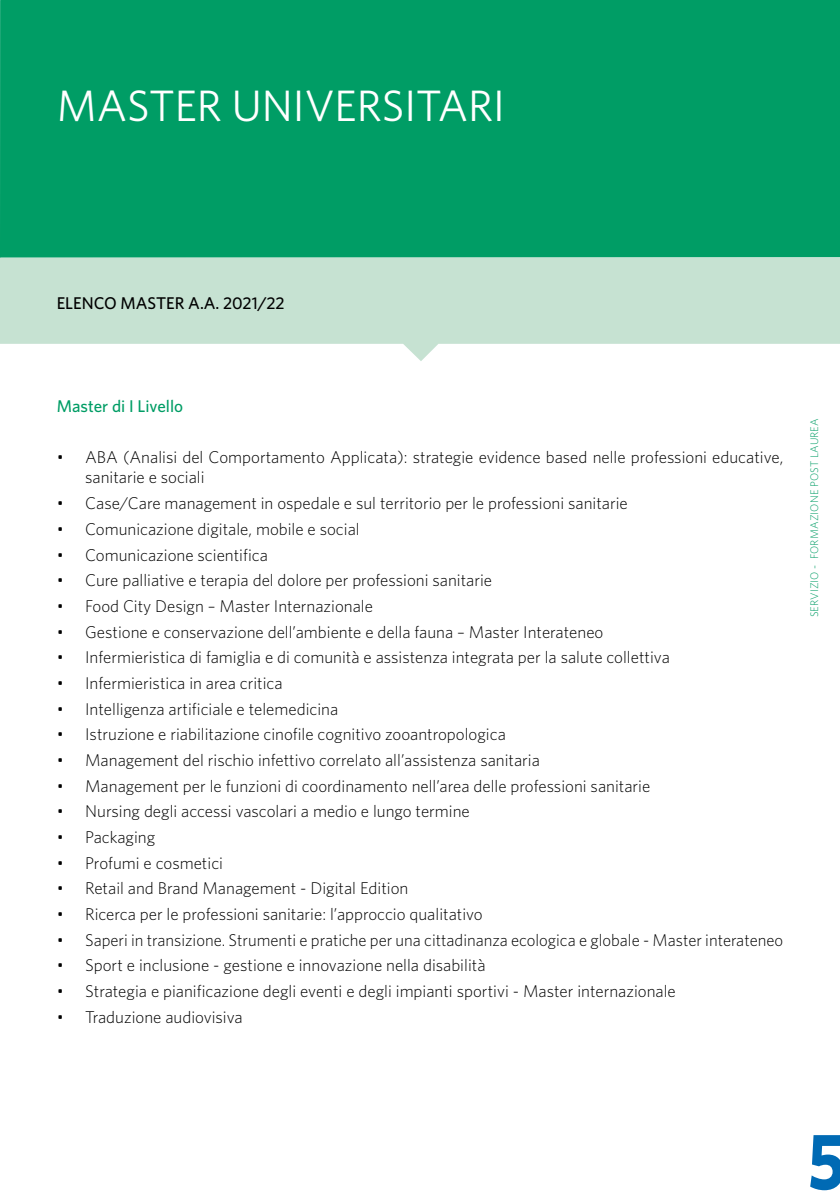
<style>
.page{position:relative;width:840px;height:1191px;background:#fff}
.page>*{position:absolute;margin:0;border:0;box-sizing:border-box;transform-origin:0 0}
.t1{font:700 80px "Whitney";color:#006ab4;scale:.85 1}
.t2{font:44px "Whitney";color:#fff}
.t3{font:300 17px/20px "Whitney";color:#000}
.t4{font:500 17px "Whitney";color:#000}
.t5{font:500 17px "Whitney";color:#009d65}
.t6{font:300 11px "Whitney";letter-spacing:.01em;color:#009d65}
</style>
<div class="page">
<svg style="left:0;top:257px;width:839px;height:104px;fill:#c6e2d2"></svg>
<div style="left:0;top:0;width:839px;height:257px;background:#009d65"></div>
<h2 class="t2" style="left:57px;top:80px;width:449px">MASTER UNIVERSITARI</h2>
<p class="t4" style="left:57px;top:293px;width:229px">ELENCO MASTER A.A. 2021/22</p>
<p class="t5" style="left:57px;top:396px;width:128px">Master di I Livello</p>
<p class="t3" style="left:85px;top:447px;width:699px;text-indent:-28px">• ABA (Analisi del Comportamento Applicata): strategie evidence based nelle professioni educative, sanitarie e sociali</p>
<p class="t3" style="left:57px;top:493px;width:572px">• Case/Care management in ospedale e sul territorio per le professioni sanitarie</p>
<p class="t3" style="left:57px;top:518px;width:304px">• Comunicazione digitale, mobile e social</p>
<p class="t3" style="left:57px;top:544px;width:212px">• Comunicazione scientifica</p>
<p class="t3" style="left:57px;top:570px;width:436px">• Cure palliative e terapia del dolore per professioni sanitarie</p>
<p class="t3" style="left:57px;top:595px;width:317px">• Food City Design – Master Internazionale</p>
<p class="t3" style="left:57px;top:621px;width:548px">• Gestione e conservazione dell’ambiente e della fauna – Master Interateneo</p>
<p class="t3" style="left:57px;top:647px;width:614px">• Infermieristica di famiglia e di comunità e assistenza integrata per la salute collettiva</p>
<p class="t3" style="left:57px;top:672px;width:227px">• Infermieristica in area critica</p>
<p class="t3" style="left:57px;top:698px;width:283px">• Intelligenza artificiale e telemedicina</p>
<p class="t3" style="left:57px;top:724px;width:450px">• Istruzione e riabilitazione cinofile cognitivo zooantropologica</p>
<p class="t3" style="left:57px;top:749px;width:484px">• Management del rischio infettivo correlato all’assistenza sanitaria</p>
<p class="t3" style="left:57px;top:775px;width:594px">• Management per le funzioni di coordinamento nell’area delle professioni sanitarie</p>
<p class="t3" style="left:57px;top:801px;width:414px">• Nursing degli accessi vascolari a medio e lungo termine</p>
<p class="t3" style="left:57px;top:826px;width:100px">• Packaging</p>
<p class="t3" style="left:57px;top:852px;width:168px">• Profumi e cosmetici</p>
<p class="t3" style="left:57px;top:878px;width:353px">• Retail and Brand Management - Digital Edition</p>
<p class="t3" style="left:57px;top:903px;width:427px">• Ricerca per le professioni sanitarie: l’approccio qualitativo</p>
<p class="t3" style="left:57px;top:929px;width:727px">• Saperi in transizione. Strumenti e pratiche per una cittadinanza ecologica e globale - Master interateneo</p>
<p class="t3" style="left:57px;top:955px;width:430px">• Sport e inclusione - gestione e innovazione nella disabilità</p>
<p class="t3" style="left:57px;top:980px;width:620px">• Strategia e pianificazione degli eventi e degli impianti sportivi - Master internazionale</p>
<p class="t3" style="left:57px;top:1006px;width:187px">• Traduzione audiovisiva</p>
<p class="t6" style="left:807px;top:617px;width:201px;rotate:-90deg">SERVIZIO - FORMAZIONE POST LAUREA</p>
<h1 class="t1" style="left:807px;top:1112px;width:46px">5</h1>
</div>
